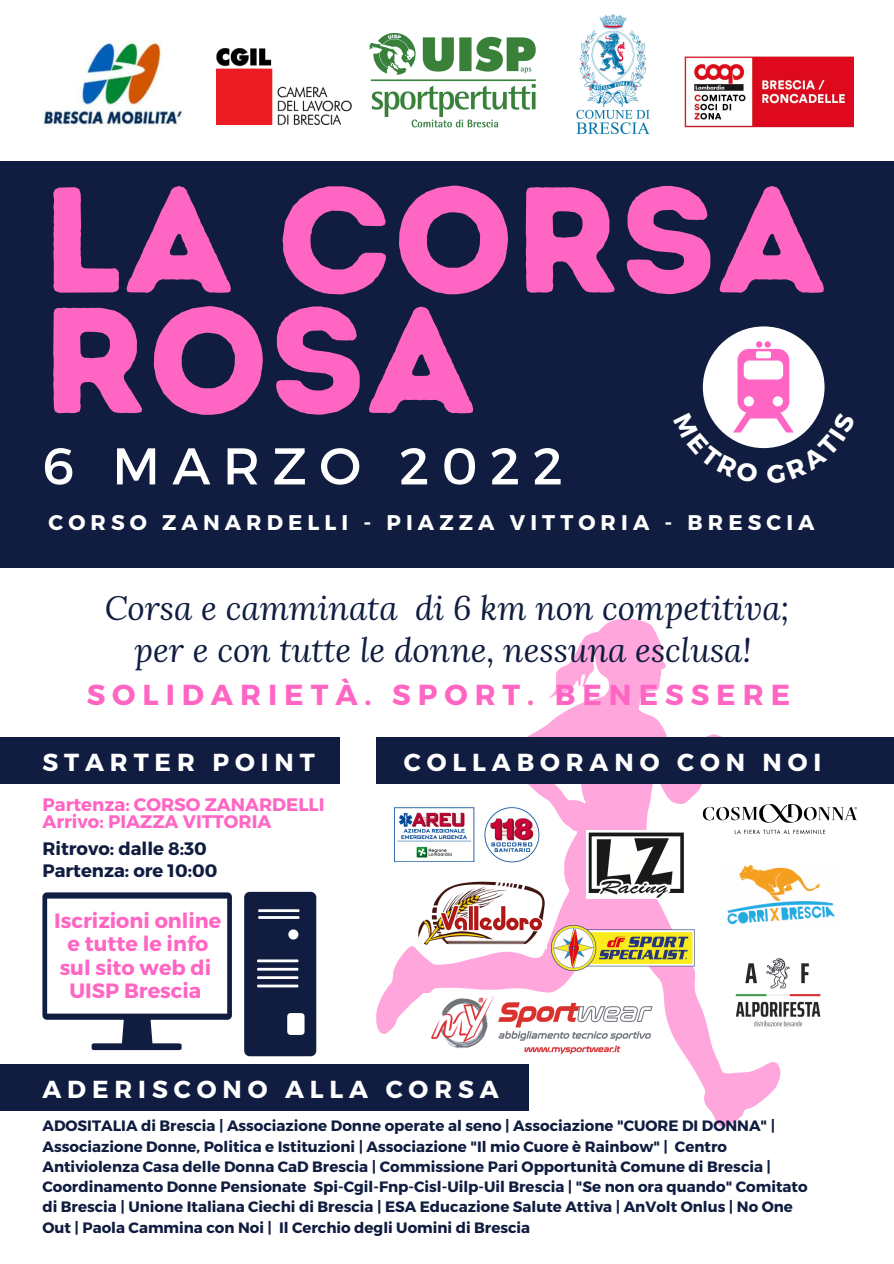
<style>
.page{position:relative;width:894px;height:1264px;background:#fff}
.page>*{position:absolute;margin:0;border:0;box-sizing:border-box;transform-origin:0 0}
.t1{font:150.15px/120.4px "Intro Rust Base";letter-spacing:.01em;color:#ff66c4}
.t2{font:51.6px "Montserrat";letter-spacing:.24em;color:#fff}
.t3{font:italic 33.15px/42.3px "Lora";color:#101d40;text-align:center}
.t4{font:700 28.95px "Montserrat";letter-spacing:.24em;color:#ff66c4}
.t5{font:700 24.6px "Montserrat";letter-spacing:.24em;color:#fff}
.t6{font:700 21.3px "Montserrat";letter-spacing:.24em;color:#fff}
.t7{font:700 20.7px/23.2px "Montserrat";color:#ff66c4;text-align:center}
.t8{font:700 18.15px "Montserrat";color:#ff66c4}
.t9{font:700 18px "Montserrat";color:#101d40}
.t10{font:700 15px/20.2px "Montserrat";color:#101d40}
</style>
<div class="page">
<img style="left:42px;top:41px;width:141px;height:85px">
<div style="left:0;top:161px;width:893px;height:407px;background:#101d40"></div>
<div style="left:702px;top:326px;width:122px;height:122px;background:#fff;border-radius:50%"></div>
<svg style="left:755px;top:341px;width:7px;height:7px"></svg>
<div style="left:764px;top:341px;width:6px;height:7px;background:#ff66c4;border-radius:50%"></div>
<svg style="left:376px;top:619px;width:404px;height:507px"></svg>
<div style="left:0;top:737px;width:339px;height:46px;background:#101d40"></div>
<div style="left:376px;top:737px;width:517px;height:46px;background:#101d40"></div>
<div style="left:0;top:1064px;width:528px;height:46px;background:#101d40"></div>
<img style="left:383px;top:804px;width:162px;height:62px">
<img style="left:551px;top:925px;width:143px;height:45px">
<svg style="left:42px;top:891px;width:274px;height:165px"></svg>
<img style="left:423px;top:993px;width:237px;height:62px">
<img style="left:719px;top:861px;width:116px;height:69px">
<img style="left:216px;top:49px;width:135px;height:75px">
<img style="left:684px;top:56px;width:169px;height:71px">
<img style="left:698px;top:796px;width:159px;height:41px">
<img style="left:416px;top:879px;width:130px;height:69px">
<img style="left:727px;top:952px;width:94px;height:87px">
<img style="left:586px;top:830px;width:98px;height:68px">
<img style="left:369px;top:33px;width:167px;height:95px">
<img style="left:576px;top:14px;width:73px;height:121px">
<svg style="left:702px;top:349px;width:123px;height:100px"></svg>
<p class="t1" style="left:42px;top:180px;width:785px">LA CORSA<br>ROSA</p>
<p class="t2" style="left:42px;top:432px;width:522px">6 MARZO 2022</p>
<p class="t6" style="left:49px;top:508px;width:767px">CORSO ZANARDELLI - PIAZZA VITTORIA - BRESCIA</p>
<p class="t3" style="left:105px;top:585px;width:686px">Corsa e camminata di 6 km non competitiva; per e con tutte le donne, nessuna esclusa!</p>
<p class="t4" style="left:87px;top:675px;width:704px">SOLIDARIETÀ. SPORT. BENESSERE</p>
<p class="t5" style="left:42px;top:746px;width:274px">STARTER POINT</p>
<p class="t8" style="left:42px;top:792px;width:283px">Partenza: CORSO ZANARDELLI</p>
<p class="t8" style="left:42px;top:809px;width:230px">Arrivo: PIAZZA VITTORIA</p>
<p class="t9" style="left:42px;top:837px;width:166px">Ritrovo: dalle 8:30</p>
<p class="t9" style="left:42px;top:858px;width:176px">Partenza: ore 10:00</p>
<p class="t7" style="left:54px;top:908px;width:168px">Iscrizioni online</p>
<p class="t7" style="left:60px;top:931px;width:153px">e tutte le info sul sito web di</p>
<p class="t7" style="left:69px;top:978px;width:133px">UISP Brescia</p>
<p class="t5" style="left:404px;top:746px;width:419px">COLLABORANO CON NOI</p>
<p class="t5" style="left:42px;top:1073px;width:457px">ADERISCONO ALLA CORSA</p>
<p class="t10" style="left:42px;top:1115px;width:766px">ADOSITALIA di Brescia | Associazione Donne operate al seno | Associazione "CUORE DI DONNA" | Associazione Donne, Politica e Istituzioni | Associazione "Il mio Cuore è Rainbow" | Centro Antiviolenza Casa delle Donna CaD Brescia | Commissione Pari Opportunità Comune di Brescia | Coordinamento Donne Pensionate Spi-Cgil-Fnp-Cisl-Uilp-Uil Brescia | "Se non ora quando" Comitato di Brescia | Unione Italiana Ciechi di Brescia | ESA Educazione Salute Attiva | AnVolt Onlus | No One Out | Paola Cammina con Noi | Il Cerchio degli Uomini di Brescia</p>
</div>
